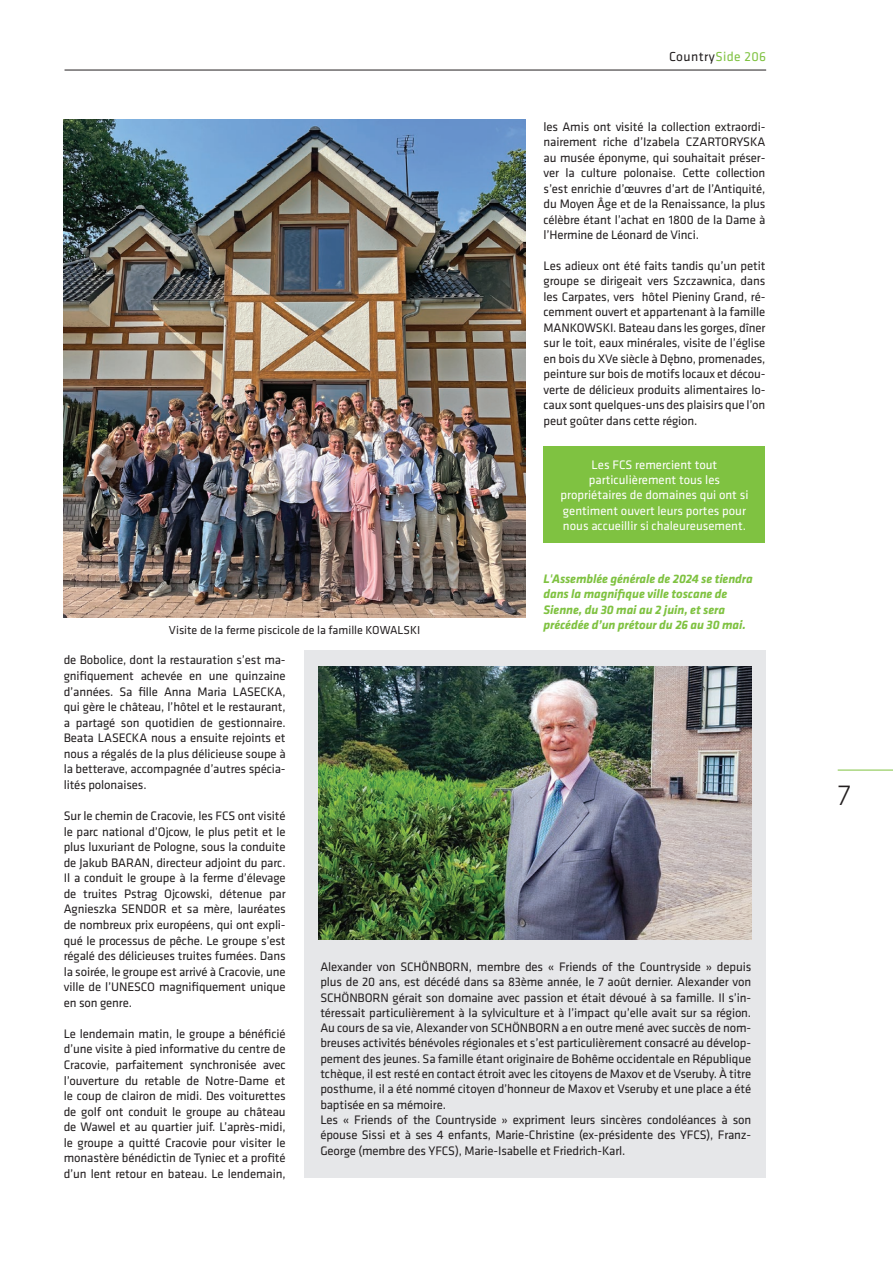
<style>
.page{position:relative;width:893px;height:1263px;background:#fff}
.page>*{position:absolute;margin:0;border:0;box-sizing:border-box;transform-origin:0 0}
.t1{font:300 30px "Klavika";color:#231f20}
.t2{font:13.5px "Klavika";letter-spacing:.03em;color:#231f20}
.t3{font:12.75px/15.6px "Klavika";letter-spacing:-.01em;color:#231f20;text-align:justify}
.t4{font:12.75px/15.3px "Klavika";color:#fff;text-align:center}
.t5{font:italic 700 12.75px/15.5px "Klavika";letter-spacing:-.01em;color:#7fc241}
.Heading_4{font:12px "Klavika";color:#231f20}
.s1{color:#7fc241}
</style>
<div class="page">
<div style="left:304px;top:651px;width:461px;height:527px;background:#e6e7e9"></div>
<hr style="left:838px;top:770px;width:55px;height:1px;background:#7fc241">
<hr style="left:65px;top:70px;width:701px;height:1px;background:#231f20">
<img style="left:318px;top:666px;width:434px;height:274px">
<div style="left:543px;top:446px;width:222px;height:96px;background:#7fc241"></div>
<img style="left:64px;top:119px;width:461px;height:499px">
<p class="t2" style="left:669px;top:49px;width:99px">Country<span class="s1">Side 206</span></p>
<p class="Heading_4" style="left:169px;top:624px;width:253px">Visite de la ferme piscicole de la famille KOWALSKI</p>
<p class="t3" style="left:543px;top:119px;width:223px">les Amis ont visité la collection extraordi&shy;nairement riche d’Izabela CZARTORYSKA au musée éponyme, qui souhaitait préser&shy;ver la culture polonaise. Cette collection s’est enrichie d’œuvres d’art de l’Antiquité, du Moyen Âge et de la Renaissance, la plus célèbre étant l’achat en 1800 de la Dame à l’Hermine de Léonard de Vinci.</p>
<p class="t3" style="left:543px;top:258px;width:223px">Les adieux ont été faits tandis qu’un petit groupe se dirigeait vers Szczawnica, dans les Carpates, vers hôtel Pieniny Grand, ré&shy;cemment ouvert et appartenant à la famille MANKOWSKI. Bateau dans les gorges, dîner sur le toit, eaux minérales, visite de l’église en bois du XVe siècle à Dębno, promenades, peinture sur bois de motifs locaux et décou&shy;verte de délicieux produits alimentaires lo&shy;caux sont quelques-uns des plaisirs que l’on peut goûter dans cette région.</p>
<p class="t4" style="left:560px;top:457px;width:189px">Les FCS remercient tout particulièrement tous les propriétaires de domaines qui ont si gentiment ouvert leurs portes pour nous accueillir si chaleureusement.</p>
<p class="t5" style="left:543px;top:571px;width:211px">L'Assemblée générale de 2024 se tiendra dans la magnifique ville toscane de</p>
<p class="t5" style="left:543px;top:602px;width:183px">Sienne, du 30 mai au 2 juin, et sera</p>
<p class="t5" style="left:543px;top:618px;width:204px">précédée d’un prétour du 26 au 30 mai.</p>
<p class="t3" style="left:64px;top:653px;width:223px">de Bobolice, dont la restauration s’est ma&shy;gnifiquement achevée en une quinzaine d’années. Sa fille Anna Maria LASECKA, qui gère le château, l’hôtel et le restaurant, a partagé son quotidien de gestionnaire.<br>Beata LASECKA nous a ensuite rejoints et nous a régalés de la plus délicieuse soupe à la betterave, accompagnée d’autres spécia&shy;lités polonaises.</p>
<p class="t3" style="left:64px;top:808px;width:223px">Sur le chemin de Cracovie, les FCS ont visité le parc national d’Ojcow, le plus petit et le plus luxuriant de Pologne, sous la conduite de Jakub BARAN, directeur adjoint du parc.<br>Il a conduit le groupe à la ferme d’élevage de truites Pstrag Ojcowski, détenue par Agnieszka SENDOR et sa mère, lauréates de nombreux prix européens, qui ont expli&shy;qué le processus de pêche. Le groupe s’est régalé des délicieuses truites fumées. Dans la soirée, le groupe est arrivé à Cracovie, une ville de l’UNESCO magnifiquement unique en son genre.</p>
<p class="t3" style="left:64px;top:1026px;width:223px">Le lendemain matin, le groupe a bénéficié d’une visite à pied informative du centre de Cracovie, parfaitement synchronisée avec l’ouverture du retable de Notre-Dame et le coup de clairon de midi. Des voiturettes de golf ont conduit le groupe au château de Wawel et au quartier juif. L’après-midi, le groupe a quitté Cracovie pour visiter le monastère bénédictin de Tyniec et a profité d’un lent retour en bateau. Le lendemain,</p>
<p class="t3" style="left:320px;top:959px;width:432px">Alexander von SCHÖNBORN, membre des « Friends of the Countryside » depuis plus de 20 ans, est décédé dans sa 83ème année, le 7 août dernier. Alexander von SCHÖNBORN gérait son domaine avec passion et était dévoué à sa famille. Il s’in&shy;téressait particulièrement à la sylviculture et à l’impact qu’elle avait sur sa région.<br>Au cours de sa vie, Alexander von SCHÖNBORN a en outre mené avec succès de nom&shy;breuses activités bénévoles régionales et s’est particulièrement consacré au dévelop&shy;pement des jeunes. Sa famille étant originaire de Bohême occidentale en République tchèque, il est resté en contact étroit avec les citoyens de Maxov et de Vseruby. À titre posthume, il a été nommé citoyen d’honneur de Maxov et Vseruby et une place a été baptisée en sa mémoire.</p>
<p class="t3" style="left:320px;top:1112px;width:432px">Les « Friends of the Countryside » expriment leurs sincères condoléances à son épouse Sissi et à ses 4 enfants, Marie-Christine (ex-présidente des YFCS), Franz-George (membre des YFCS), Marie-Isabelle et Friedrich-Karl.</p>
<p class="t1" style="left:838px;top:779px;width:14px">7</p>
</div>
